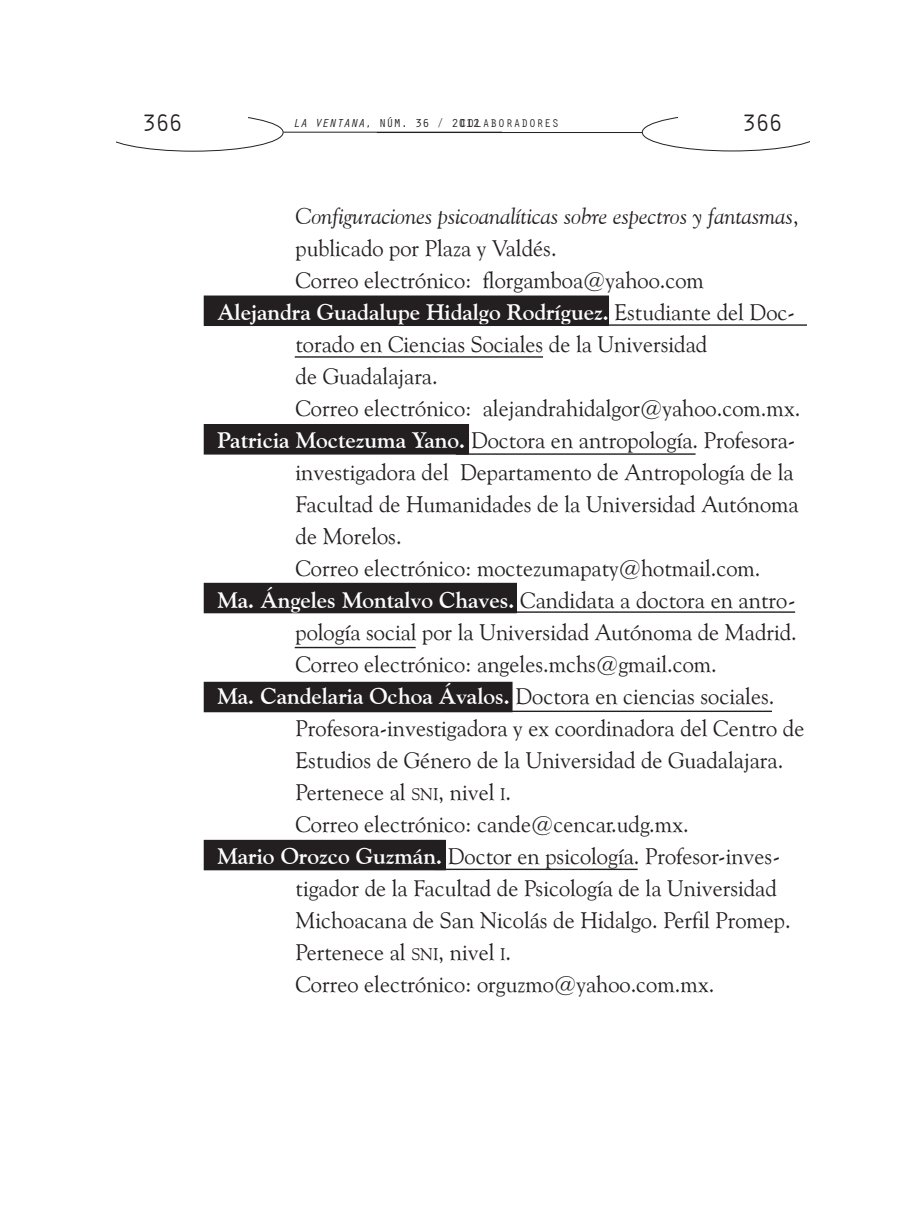
<style>
.page{position:relative;width:908px;height:1219px;background:#fff}
.page>*{position:absolute;margin:0;border:0;box-sizing:border-box;transform-origin:0 0}
.t1{font:25px "Orator BT Fifteen Pitch";letter-spacing:.12em;color:#231f20}
.t2{font:22.6px "Goudy Old Style BT";color:#231f20}
.t3{font:700 22.6px "Goudy Old Style BT";color:#fff}
.t4{font:italic 22.6px "Goudy Old Style BT";color:#231f20}
.t5{font:12px "Orator";color:#231f20}
.t6{font:12px "Orator BT Fifteen Pitch";letter-spacing:.24em;color:#231f20}
.s1{font-style:italic}
.s2{font-style:normal}
.s3{font-weight:400;color:#231f20}
.s4{font-weight:700;color:#fff}
.s5{font-size:17px}
</style>
<div class="page">
<hr style="left:283px;top:132px;width:219px;height:1px;background:#231f20">
<hr style="left:377px;top:132px;width:264px;height:1px;background:#231f20">
<div style="left:204px;top:840px;width:241px;height:30px;background:#231f20"></div>
<div style="left:204px;top:682px;width:308px;height:30px;background:#231f20"></div>
<div style="left:204px;top:583px;width:312px;height:30px;background:#231f20"></div>
<div style="left:204px;top:425px;width:264px;height:29px;background:#231f20"></div>
<div style="left:204px;top:424px;width:264px;height:30px;border:1px solid #231f20"></div>
<div style="left:204px;top:296px;width:404px;height:29px;background:#231f20"></div>
<div style="left:204px;top:296px;width:404px;height:30px;border:1px solid #231f20"></div>
<hr style="left:480px;top:324px;width:326px;height:2px;background:#231f20">
<hr style="left:294px;top:356px;width:249px;height:2px;background:#231f20">
<hr style="left:455px;top:453px;width:240px;height:2px;background:#231f20">
<hr style="left:468px;top:611px;width:326px;height:2px;background:#231f20">
<hr style="left:294px;top:647px;width:121px;height:1px;background:#231f20">
<hr style="left:434px;top:869px;width:203px;height:1px;background:#231f20">
<hr style="left:445px;top:711px;width:326px;height:1px;background:#231f20">
<p class="t1" style="left:145px;top:109px;width:38px">366</p>
<p class="t5" style="left:293px;top:114px;width:189px"><span class="s1">LA VENTANA</span>, NÚM. 36 / 2012</p>
<p class="t6" style="left:460px;top:116px;width:99px">COLABORADORES</p>
<p class="t1" style="left:744px;top:109px;width:38px">366</p>
<p class="t4" style="left:295px;top:202px;width:504px">Configuraciones psicoanalíticas sobre espectros y fantasmas<span class="s2">,</span></p>
<p class="t2" style="left:295px;top:234px;width:262px">publicado por Plaza y Valdés.</p>
<p class="t2" style="left:295px;top:266px;width:410px">Correo electrónico: florgamboa@yahoo.com</p>
<p class="t3" style="left:217px;top:298px;width:579px">Alejandra Guadalupe Hidalgo Rodríguez. <span class="s3">Estudiante del Doc-</span></p>
<p class="t2" style="left:295px;top:330px;width:413px">torado en Ciencias Sociales de la Universidad</p>
<p class="t2" style="left:295px;top:362px;width:144px">de Guadalajara.</p>
<p class="t2" style="left:295px;top:394px;width:506px">Correo electrónico: alejandrahidalgor@yahoo.com.mx.</p>
<p class="t2" style="left:217px;top:426px;width:579px"><span class="s4">Patricia Moctezuma Yano.</span> Doctora en antropología. Profesora-</p>
<p class="t2" style="left:295px;top:458px;width:499px">investigadora del Departamento de Antropología de la</p>
<p class="t2" style="left:295px;top:490px;width:504px">Facultad de Humanidades de la Universidad Autónoma</p>
<p class="t2" style="left:295px;top:522px;width:108px">de Morelos.</p>
<p class="t2" style="left:295px;top:554px;width:466px">Correo electrónico: moctezumapaty@hotmail.com.</p>
<p class="t3" style="left:217px;top:586px;width:579px">Ma. Ángeles Montalvo Chaves. <span class="s3">Candidata a doctora en antro-</span></p>
<p class="t2" style="left:295px;top:618px;width:502px">pología social por la Universidad Autónoma de Madrid.</p>
<p class="t2" style="left:295px;top:650px;width:422px">Correo electrónico: angeles.mchs@gmail.com.</p>
<p class="t2" style="left:217px;top:682px;width:558px"><span class="s4">Ma. Candelaria Ochoa Ávalos.</span> Doctora en ciencias sociales.</p>
<p class="t2" style="left:295px;top:714px;width:510px">Profesora-investigadora y ex coordinadora del Centro de</p>
<p class="t2" style="left:295px;top:746px;width:489px">Estudios de Género de la Universidad de Guadalajara.</p>
<p class="t2" style="left:295px;top:778px;width:217px">Pertenece al <span class="s5">SNI</span>, nivel <span class="s5">I</span>.</p>
<p class="t2" style="left:295px;top:810px;width:394px">Correo electrónico: cande@cencar.udg.mx.</p>
<p class="t2" style="left:217px;top:842px;width:564px"><span class="s4">Mario Orozco Guzmán.</span> Doctor en psicología. Profesor-inves-</p>
<p class="t2" style="left:295px;top:874px;width:482px">tigador de la Facultad de Psicología de la Universidad</p>
<p class="t2" style="left:295px;top:906px;width:496px">Michoacana de San Nicolás de Hidalgo. Perfil Promep.</p>
<p class="t2" style="left:295px;top:938px;width:217px">Pertenece al <span class="s5">SNI</span>, nivel <span class="s5">I</span>.</p>
<p class="t2" style="left:295px;top:970px;width:420px">Correo electrónico: orguzmo@yahoo.com.mx.</p>
</div>
